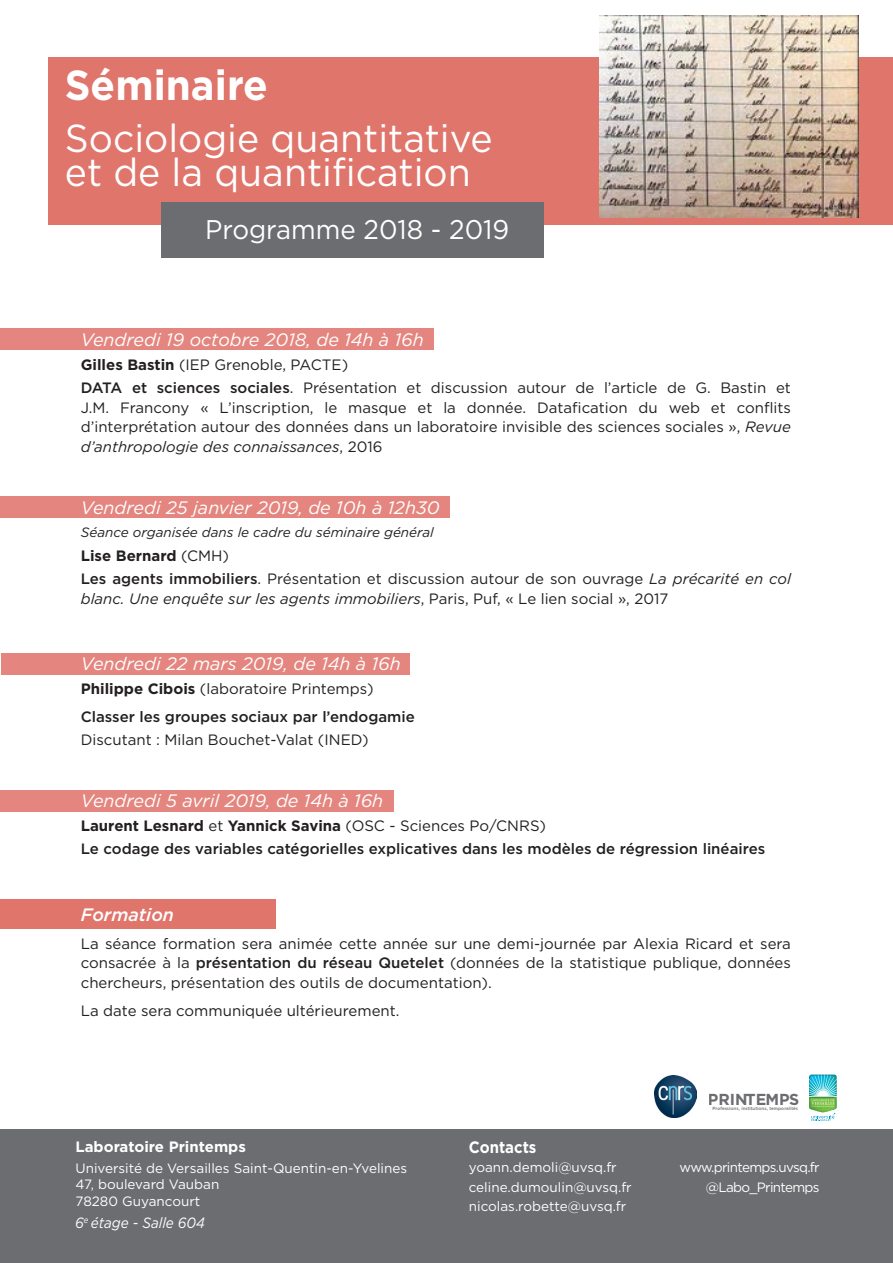
<style>
.page{position:relative;width:893px;height:1263px;background:#fff}
.page>*{position:absolute;margin:0;border:0;box-sizing:border-box;transform-origin:0 0}
.t1{font:700 42px "Gotham";color:#fff;scale:.96 1}
.t2{font:39px "Gotham";color:#fff;scale:.96 1}
.t3{font:27px "Gotham";color:#fff;scale:.96 1}
.t4{font:italic 18px "Gotham";color:#fff}
.t5{font:italic 500 18px "Gotham";color:#fff}
.t6{font:700 16.5px "Gotham";color:#fff;scale:.91 1}
.t7{font:700 15.9px "Gotham";color:#6c6d70}
.t8{font:15px/19.5px "Gotham";color:#231f20;text-align:justify}
.t9{font:500 15px "Gotham";color:#231f20}
.t10{font:700 15px "Gotham";color:#231f20}
.t11{font:700 15px "Gotham";color:#fff}
.t12{font:italic 14.85px "Gotham";color:#fff;scale:.91 1}
.t13{font:13.5px "Gotham";color:#fff}
.t14{font:italic 13.5px "Gotham";color:#231f20}
.t15{font:13.5px "Gotham";letter-spacing:-.05em;color:#fff}
.t16{font:500 4.5px "Gotham";color:#6c6d70}
.s1{font-weight:700}
.s2{font-weight:500}
.s3{font-style:italic}
.s4{font-weight:400}
</style>
<div class="page">
<svg style="left:809px;top:1074px;width:28px;height:47px"></svg>
<img style="left:654px;top:1075px;width:43px;height:43px">
<div style="left:0;top:1129px;width:893px;height:134px;background:#6c6d70"></div>
<div style="left:0;top:328px;width:434px;height:21px;background:#e4867f"></div>
<div style="left:0;top:496px;width:450px;height:22px;background:#e4867f"></div>
<div style="left:1px;top:654px;width:408px;height:21px;background:#e4867f"></div>
<div style="left:0;top:899px;width:276px;height:30px;background:#e0756c"></div>
<div style="left:48px;top:57px;width:845px;height:168px;background:#e0756c"></div>
<div style="left:162px;top:202px;width:382px;height:55px;background:#6c6d70"></div>
<img style="left:599px;top:16px;width:259px;height:202px">
<div style="left:0;top:790px;width:393px;height:21px;background:#e4867f"></div>
<p class="t1" style="left:65px;top:57px;width:213px">Séminaire</p>
<p class="t2" style="left:65px;top:113px;width:447px">Sociologie quantitative</p>
<p class="t2" style="left:65px;top:147px;width:424px">et de la quantification</p>
<p class="t3" style="left:205px;top:212px;width:318px">Programme 2018 - 2019</p>
<p class="t4" style="left:81px;top:328px;width:344px">Vendredi 19 octobre 2018, de 14h à 16h</p>
<p class="t8" style="left:81px;top:354px;width:269px"><span class="s1">Gilles Bastin</span> (IEP Grenoble, PACTE)</p>
<p class="t8" style="left:81px;top:378px;width:712px"><span class="s2">DATA et sciences sociales</span>. Présentation et discussion autour de l’article de G. Bastin et J.M. Francony « L’inscription, le masque et la donnée. Datafication du web et conflits d’interprétation autour des données dans un laboratoire invisible des sciences sociales », <span class="s3">Revue d’anthropologie des connaissances</span>, 2016</p>
<p class="t4" style="left:81px;top:496px;width:360px">Vendredi 25 janvier 2019, de 10h à 12h30</p>
<p class="t14" style="left:81px;top:524px;width:354px">Séance organisée dans le cadre du séminaire général</p>
<p class="t10" style="left:81px;top:545px;width:150px">Lise Bernard <span class="s4">(CMH)</span></p>
<p class="t8" style="left:81px;top:569px;width:712px"><span class="s2">Les agents immobiliers</span>. Présentation et discussion autour de son ouvrage <span class="s3">La précarité en col blanc. Une enquête sur les agents immobiliers</span>, Paris, Puf, « Le lien social », 2017</p>
<p class="t4" style="left:81px;top:652px;width:321px">Vendredi 22 mars 2019, de 14h à 16h</p>
<p class="t8" style="left:81px;top:678px;width:294px"><span class="s1">Philippe Cibois</span> (laboratoire Printemps)</p>
<p class="t9" style="left:81px;top:707px;width:336px">Classer les groupes sociaux par l’endogamie</p>
<p class="t8" style="left:81px;top:730px;width:289px">Discutant : Milan Bouchet-Valat (INED)</p>
<p class="t4" style="left:81px;top:789px;width:304px">Vendredi 5 avril 2019, de 14h à 16h</p>
<p class="t10" style="left:81px;top:816px;width:467px">Laurent Lesnard <span class="s4">et</span> Yannick Savina <span class="s4">(OSC - Sciences Po/CNRS)</span></p>
<p class="t9" style="left:81px;top:839px;width:686px">Le codage des variables catégorielles explicatives dans les modèles de régression linéaires</p>
<p class="t5" style="left:81px;top:903px;width:95px">Formation</p>
<p class="t8" style="left:81px;top:933px;width:712px">La séance formation sera animée cette année sur une demi-journée par Alexia Ricard et sera consacrée à la <span class="s2">présentation du réseau Quetelet</span> (données de la statistique publique, données chercheurs, présentation des outils de documentation).</p>
<p class="t8" style="left:81px;top:1000px;width:320px">La date sera communiquée ultérieurement.</p>
<p class="t11" style="left:75px;top:1137px;width:172px">Laboratoire Printemps</p>
<p class="t13" style="left:75px;top:1159px;width:333px">Université de Versailles Saint-Quentin-en-Yvelines</p>
<p class="t13" style="left:75px;top:1176px;width:145px">47, boulevard Vauban</p>
<p class="t13" style="left:75px;top:1192px;width:126px">78280 Guyancourt</p>
<p class="t12" style="left:75px;top:1213px;width:144px">6<sup>e</sup> étage - Salle 604</p>
<p class="t6" style="left:469px;top:1136px;width:76px">Contacts</p>
<p class="t13" style="left:469px;top:1159px;width:149px">yoann.demoli@uvsq.fr</p>
<p class="t13" style="left:469px;top:1178px;width:164px">celine.dumoulin@uvsq.fr</p>
<p class="t13" style="left:469px;top:1198px;width:159px">nicolas.robette@uvsq.fr</p>
<p class="t7" style="left:708px;top:1089px;width:93px">PRINTEMPS</p>
<p class="t16" style="left:713px;top:1106px;width:87px">Professions, institutions, temporalités</p>
<p class="t15" style="left:680px;top:1159px;width:142px">www.printemps.uvsq.fr</p>
<p class="t15" style="left:706px;top:1178px;width:115px">@Labo_Printemps</p>
</div>
